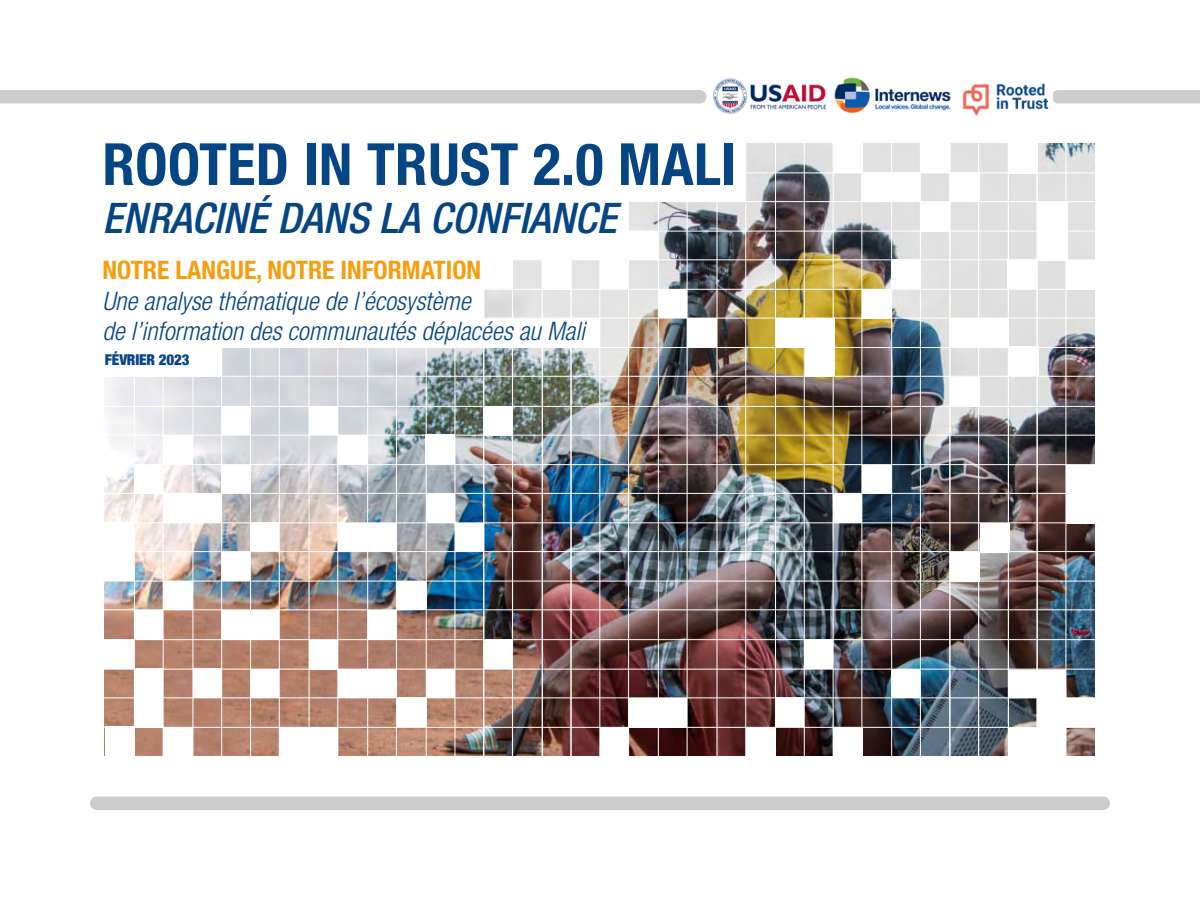
<style>
.page{position:relative;width:1200px;height:900px;background:#fff}
.page>*{position:absolute;margin:0;border:0;box-sizing:border-box;transform-origin:0 0}
.t1{font:700 condensed 58.2px "Helvetica Neue LT Std";letter-spacing:.005em;color:#064584}
.t2{font:italic 500 condensed 42.15px "Helvetica Neue LT Std";color:#064584}
.t3{font:italic 300 condensed 25.5px/30.6px "Helvetica Neue LT Std";color:#064584}
.t4{font:700 condensed 25.5px "Helvetica Neue LT Std";color:#f79e0f}
.t5{font:900 condensed 15px "Helvetica Neue LT Std";letter-spacing:-.01em;color:#064584}
</style>
<div class="page">
<div style="left:90px;top:797px;width:1020px;height:13px;background:#ccc;border-radius:7px"></div>
<div style="left:1053px;top:90px;width:147px;height:13px;background:#ccc"></div>
<div style="left:0;top:90px;width:706px;height:13px;background:#ccc"></div>
<img style="left:105px;top:143px;width:990px;height:613px">
<svg style="left:105px;top:143px;width:640px;height:204px"></svg>
<div style="left:833px;top:727px;width:29px;height:30px;background:#fff"></div>
<div style="left:1009px;top:143px;width:29px;height:30px;background:#fff"></div>
<div style="left:833px;top:143px;width:30px;height:30px;background:#fff"></div>
<div style="left:862px;top:173px;width:58px;height:29px;background:#fff"></div>
<div style="left:222px;top:406px;width:29px;height:29px;background:#fff"></div>
<div style="left:425px;top:435px;width:30px;height:30px;background:#fff"></div>
<div style="left:338px;top:435px;width:30px;height:30px;background:#fff"></div>
<div style="left:309px;top:406px;width:29px;height:29px;background:#fff"></div>
<div style="left:483px;top:406px;width:29px;height:29px;background:#fff"></div>
<div style="left:102px;top:346px;width:120px;height:31px;background:#fff"></div>
<div style="left:163px;top:435px;width:30px;height:29px;background:#fff"></div>
<div style="left:134px;top:465px;width:29px;height:28px;background:#fff"></div>
<div style="left:163px;top:493px;width:58px;height:29px;background:#fff"></div>
<div style="left:105px;top:727px;width:30px;height:29px;background:#fff"></div>
<div style="left:134px;top:698px;width:29px;height:29px;background:#fff"></div>
<div style="left:163px;top:727px;width:30px;height:30px;background:#fff"></div>
<div style="left:134px;top:668px;width:29px;height:31px;background:#fff"></div>
<div style="left:193px;top:669px;width:28px;height:29px;background:#fff"></div>
<div style="left:309px;top:640px;width:28px;height:29px;background:#fff"></div>
<div style="left:368px;top:610px;width:28px;height:30px;background:#fff"></div>
<div style="left:396px;top:581px;width:30px;height:28px;background:#fff"></div>
<div style="left:397px;top:698px;width:29px;height:29px;background:#fff"></div>
<div style="left:251px;top:669px;width:28px;height:29px;background:#fff"></div>
<div style="left:163px;top:581px;width:30px;height:28px;background:#fff"></div>
<div style="left:103px;top:523px;width:31px;height:58px;background:#fff"></div>
<div style="left:134px;top:610px;width:29px;height:30px;background:#fff"></div>
<div style="left:101px;top:640px;width:33px;height:29px;background:#fff"></div>
<div style="left:427px;top:669px;width:28px;height:29px;background:#fff"></div>
<div style="left:484px;top:640px;width:29px;height:29px;background:#fff"></div>
<div style="left:600px;top:728px;width:29px;height:28px;background:#fff"></div>
<div style="left:804px;top:640px;width:29px;height:29px;background:#fff"></div>
<img style="left:1009px;top:670px;width:86px;height:86px">
<div style="left:426px;top:493px;width:29px;height:30px;background:#fff"></div>
<div style="left:455px;top:523px;width:29px;height:28px;background:#fff"></div>
<div style="left:338px;top:523px;width:58px;height:29px;background:#fff"></div>
<div style="left:629px;top:698px;width:58px;height:29px;background:#fff"></div>
<div style="left:280px;top:727px;width:58px;height:29px;background:#fff"></div>
<div style="left:338px;top:669px;width:58px;height:29px;background:#fff"></div>
<div style="left:222px;top:552px;width:28px;height:29px;background:#fff"></div>
<div style="left:251px;top:522px;width:28px;height:29px;background:#fff"></div>
<div style="left:222px;top:465px;width:28px;height:28px;background:#fff"></div>
<div style="left:222px;top:610px;width:57px;height:30px;background:#fff"></div>
<div style="left:658px;top:289px;width:29px;height:29px;background:#fff"></div>
<div style="left:687px;top:318px;width:30px;height:30px;background:#fff"></div>
<div style="left:776px;top:318px;width:59px;height:30px;background:#fff"></div>
<div style="left:805px;top:348px;width:30px;height:29px;background:#fff"></div>
<div style="left:862px;top:289px;width:30px;height:29px;background:#fff"></div>
<div style="left:891px;top:259px;width:30px;height:30px;background:#fff"></div>
<div style="left:949px;top:318px;width:59px;height:30px;background:#fff"></div>
<div style="left:1007px;top:259px;width:30px;height:30px;background:#fff"></div>
<div style="left:1009px;top:346px;width:30px;height:30px;background:#fff"></div>
<div style="left:950px;top:377px;width:30px;height:30px;background:#fff"></div>
<div style="left:980px;top:523px;width:30px;height:30px;background:#fff"></div>
<div style="left:950px;top:553px;width:30px;height:29px;background:#fff"></div>
<div style="left:862px;top:465px;width:30px;height:28px;background:#fff"></div>
<div style="left:833px;top:493px;width:29px;height:30px;background:#fff"></div>
<div style="left:1066px;top:465px;width:30px;height:58px;background:#fff"></div>
<div style="left:1066px;top:260px;width:29px;height:30px;background:#fff"></div>
<div style="left:1038px;top:202px;width:30px;height:58px;background:#fff"></div>
<div style="left:920px;top:202px;width:29px;height:29px;background:#fff"></div>
<div style="left:950px;top:173px;width:30px;height:29px;background:#fff"></div>
<div style="left:920px;top:143px;width:29px;height:30px;background:#fff"></div>
<div style="left:746px;top:727px;width:30px;height:29px;background:#fff"></div>
<div style="left:892px;top:669px;width:28px;height:29px;background:#fff"></div>
<div style="left:776px;top:698px;width:28px;height:29px;background:#fff"></div>
<hr style="left:77px;top:173px;width:1031px;height:1px;background:#fff">
<hr style="left:77px;top:406px;width:1031px;height:1px;background:#fff">
<hr style="left:77px;top:289px;width:1031px;height:1px;background:#fff">
<hr style="left:77px;top:522px;width:1031px;height:1px;background:#fff">
<hr style="left:77px;top:669px;width:1031px;height:1px;background:#fff">
<hr style="left:77px;top:231px;width:1031px;height:1px;background:#fff">
<hr style="left:77px;top:464px;width:1031px;height:1px;background:#fff">
<hr style="left:77px;top:347px;width:1031px;height:1px;background:#fff">
<hr style="left:77px;top:581px;width:1031px;height:1px;background:#fff">
<hr style="left:77px;top:727px;width:1031px;height:1px;background:#fff">
<hr style="left:77px;top:201px;width:1031px;height:1px;background:#fff">
<hr style="left:77px;top:435px;width:1031px;height:1px;background:#fff">
<hr style="left:77px;top:318px;width:1031px;height:1px;background:#fff">
<hr style="left:77px;top:551px;width:1031px;height:1px;background:#fff">
<hr style="left:77px;top:698px;width:1031px;height:1px;background:#fff">
<hr style="left:77px;top:259px;width:1031px;height:1px;background:#fff">
<hr style="left:77px;top:493px;width:1031px;height:1px;background:#fff">
<hr style="left:77px;top:639px;width:1031px;height:1px;background:#fff">
<hr style="left:77px;top:376px;width:1031px;height:1px;background:#fff">
<hr style="left:77px;top:609px;width:1031px;height:1px;background:#fff">
<hr style="left:134px;top:121px;width:1px;height:643px;background:#fff">
<hr style="left:949px;top:121px;width:1px;height:643px;background:#fff">
<hr style="left:367px;top:121px;width:1px;height:643px;background:#fff">
<hr style="left:717px;top:121px;width:1px;height:643px;background:#fff">
<hr style="left:250px;top:121px;width:1px;height:643px;background:#fff">
<hr style="left:599px;top:121px;width:1px;height:643px;background:#fff">
<hr style="left:1066px;top:121px;width:1px;height:643px;background:#fff">
<hr style="left:483px;top:121px;width:1px;height:643px;background:#fff">
<hr style="left:950px;top:121px;width:1px;height:643px;background:#fff">
<hr style="left:833px;top:121px;width:1px;height:643px;background:#fff">
<hr style="left:193px;top:121px;width:1px;height:643px;background:#fff">
<hr style="left:426px;top:121px;width:1px;height:643px;background:#fff">
<hr style="left:775px;top:121px;width:1px;height:643px;background:#fff">
<hr style="left:309px;top:121px;width:1px;height:643px;background:#fff">
<hr style="left:658px;top:121px;width:1px;height:643px;background:#fff">
<hr style="left:542px;top:121px;width:1px;height:643px;background:#fff">
<hr style="left:1008px;top:121px;width:1px;height:643px;background:#fff">
<hr style="left:891px;top:121px;width:1px;height:643px;background:#fff">
<hr style="left:163px;top:121px;width:1px;height:643px;background:#fff">
<hr style="left:396px;top:121px;width:1px;height:643px;background:#fff">
<hr style="left:745px;top:121px;width:1px;height:643px;background:#fff">
<hr style="left:279px;top:121px;width:1px;height:643px;background:#fff">
<hr style="left:628px;top:121px;width:1px;height:643px;background:#fff">
<hr style="left:512px;top:121px;width:1px;height:643px;background:#fff">
<hr style="left:978px;top:121px;width:1px;height:643px;background:#fff">
<hr style="left:862px;top:121px;width:1px;height:643px;background:#fff">
<hr style="left:221px;top:121px;width:1px;height:643px;background:#fff">
<hr style="left:455px;top:121px;width:1px;height:643px;background:#fff">
<hr style="left:804px;top:121px;width:1px;height:643px;background:#fff">
<hr style="left:337px;top:121px;width:1px;height:643px;background:#fff">
<hr style="left:687px;top:121px;width:1px;height:643px;background:#fff">
<hr style="left:571px;top:121px;width:1px;height:643px;background:#fff">
<hr style="left:1037px;top:121px;width:1px;height:643px;background:#fff">
<hr style="left:920px;top:121px;width:1px;height:643px;background:#fff">
<img style="left:962px;top:83px;width:87px;height:33px">
<img style="left:834px;top:77px;width:117px;height:36px">
<img style="left:713px;top:78px;width:114px;height:36px">
<div style="left:542px;top:260px;width:29px;height:30px;background:#fff"></div>
<div style="left:600px;top:259px;width:29px;height:30px;background:#fff"></div>
<h1 class="t1" style="left:102px;top:129px;width:635px">ROOTED IN TRUST 2.0 MALI</h1>
<h2 class="t2" style="left:102px;top:193px;width:516px">ENRACINÉ DANS LA CONFIANCE</h2>
<p class="t4" style="left:102px;top:255px;width:380px">NOTRE LANGUE, NOTRE INFORMATION</p>
<p class="t3" style="left:102px;top:286px;width:484px">Une analyse thématique de l’écosystème<br>de l’information des communautés déplacées au Mali</p>
<p class="t5" style="left:105px;top:351px;width:86px">FÉVRIER 2023</p>
</div>
